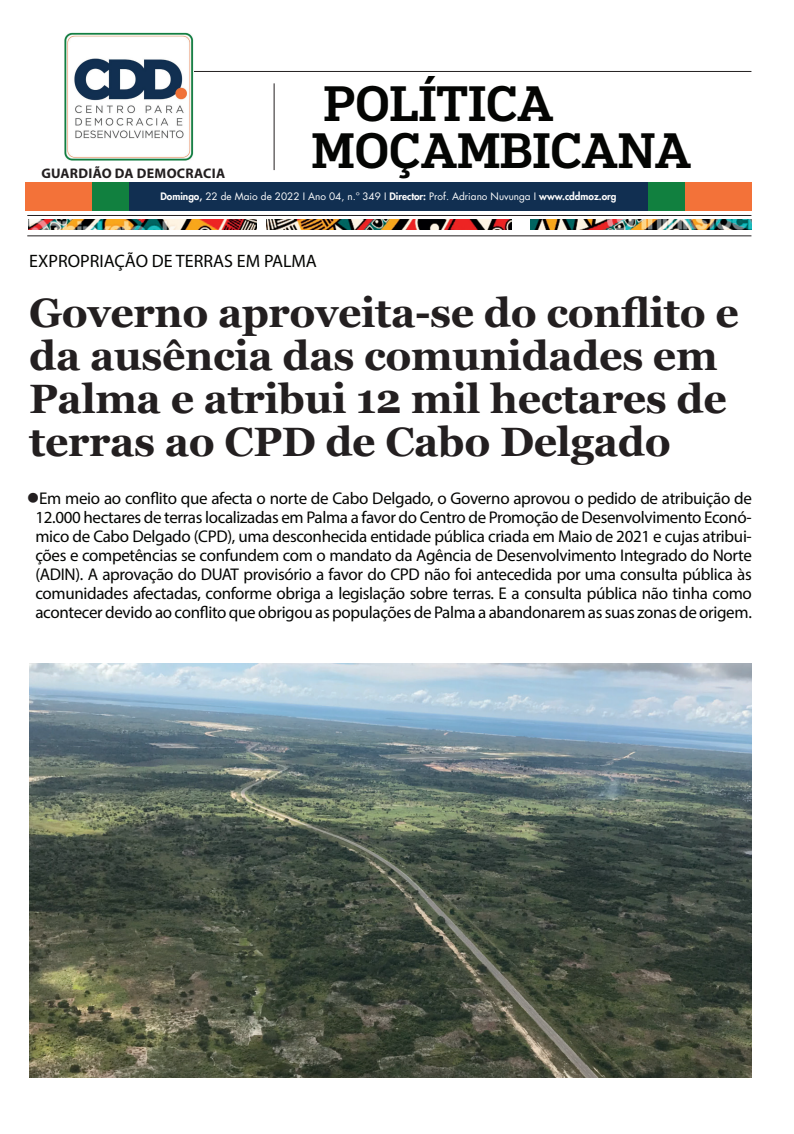
<style>
.page{position:relative;width:794px;height:1134px;background:#fff}
.page>*{position:absolute;margin:0;border:0;box-sizing:border-box;transform-origin:0 0}
.t1{font:500 47px "Popular";color:#040503}
.t2{font:700 41px/43px "Georgia";letter-spacing:-.01em;color:#231f20}
.t3{font:18px "Myriad Pro";color:#040503}
.t4{font:17px/19px "Myriad Pro";letter-spacing:-.02em;color:#040503;text-align:center}
.t5{font:700 13.9px "Myriad Pro";letter-spacing:.02em;color:#231f20}
.t6{font:10px "Futura LT";color:#fff}
.s1{font-weight:800}
.s2{color:#231f20}
</style>
<div class="page">
<hr style="left:82px;top:71px;width:669px;height:1px;background:#231f20">
<hr style="left:27px;top:215px;width:724px;height:1px;background:#231f20">
<hr style="left:274px;top:83px;width:1px;height:87px;background:#231f20">
<img style="left:65px;top:32px;width:128px;height:128px">
<hr style="left:27px;top:236px;width:724px;height:1px;background:#231f20">
<img style="left:28px;top:220px;width:228px;height:10px">
<img style="left:266px;top:220px;width:245px;height:10px">
<img style="left:531px;top:220px;width:220px;height:10px">
<div style="left:27px;top:182px;width:724px;height:29px;background:#112f51"></div>
<div style="left:648px;top:182px;width:103px;height:29px;background:#f37239"></div>
<div style="left:648px;top:182px;width:37px;height:29px;background:#11803f"></div>
<div style="left:26px;top:182px;width:103px;height:29px;background:#f37239"></div>
<div style="left:92px;top:182px;width:37px;height:29px;background:#11803f"></div>
<img style="left:29px;top:663px;width:722px;height:414px">
<p class="t5" style="left:41px;top:164px;width:185px">GUARDIÃO DA DEMOCRACIA</p>
<h1 class="t1" style="left:324px;top:72px;width:232px">POLÍTICA</h1>
<h1 class="t1" style="left:312px;top:119px;width:381px">MOÇAMBICANA</h1>
<p class="t6" style="left:160px;top:190px;width:457px"><span class="s1">Domingo,</span> 22 de Maio de 2022 I Ano 04, n.º 349 I <span class="s1">Director:</span> Prof. Adriano Nuvunga I <span class="s1">www.cddmoz.org</span></p>
<p class="t3" style="left:29px;top:250px;width:289px">EXPROPRIAÇÃO DE TERRAS EM PALMA</p>
<h2 class="t2" style="left:29px;top:291px;width:711px">Governo aproveita-se do conflito e da ausência das comunidades em<br>Palma e atribui 12 mil hectares de terras ao CPD de Cabo Delgado</h2>
<p class="t4" style="left:27px;top:489px;width:726px"><span class="s2">●</span>Em meio ao conflito que afecta o norte de Cabo Delgado, o Governo aprovou o pedido de atribuição de 12.000 hectares de terras localizadas em Palma a favor do Centro de Promoção de Desenvolvimento Econó&shy;mico de Cabo Delgado (CPD), uma desconhecida entidade pública criada em Maio de 2021 e cujas atribui&shy;ções e competências se confundem com o mandato da Agência de Desenvolvimento Integrado do Norte (ADIN). A aprovação do DUAT provisório a favor do CPD não foi antecedida por uma consulta pública às comunidades afectadas, conforme obriga a legislação sobre terras. E a consulta pública não tinha como acontecer devido ao conflito que obrigou as populações de Palma a abandonarem as suas zonas de origem.</p>
</div>
